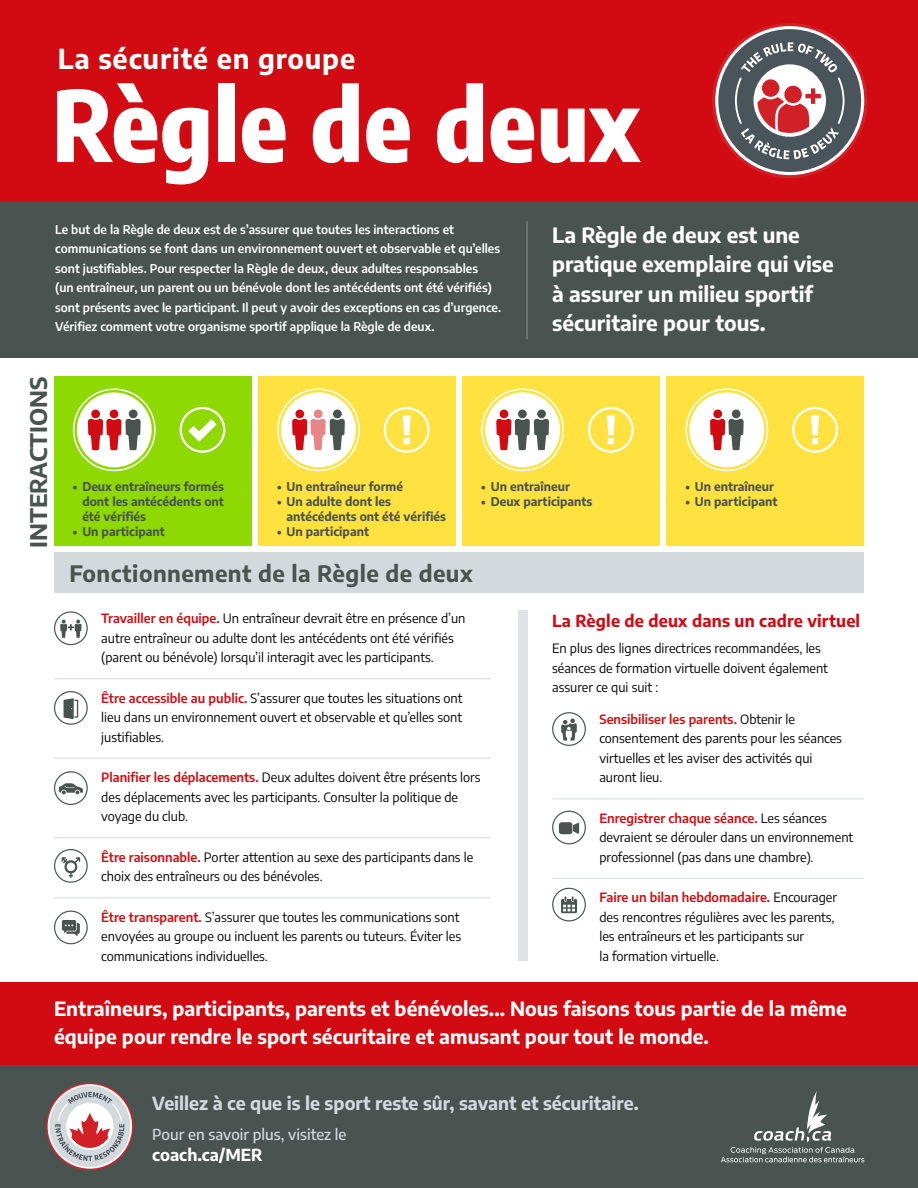
<style>
.page{position:relative;width:918px;height:1188px;background:#fff}
.page>*{position:absolute;margin:0;border:0;box-sizing:border-box;transform-origin:0 0}
.t1{font:800 97.5px "Encode Sans Condensed";letter-spacing:.01em;color:#fff}
.t2{font:700 27.45px "Encode Sans";letter-spacing:.03em;color:#fff}
.t3{font:700 22.8px "Encode Sans";color:#495451}
.t4{font:700 22.5px "Encode Sans";letter-spacing:.02em;color:#495451}
.t5{font:700 21px/29.4px "Encode Sans";color:#fff}
.t6{font:700 19.5px/28.5px "Encode Sans";color:#fff}
.t7{font:700 18px "Encode Sans";color:#d3dade}
.t8{font:700 16.5px "Encode Sans";letter-spacing:.01em;color:#d20a11}
.t9{font:700 16.5px "Encode Sans";color:#fff}
.t10{font:500 15px "Encode Sans";color:#d3dade}
.t11{font:12.75px/19.5px "Encode Sans";color:#000}
.t12{font:600 12px/19.5px "Encode Sans";color:#fff}
.t13{font:700 12px/15px "Encode Sans";color:#495451}
.s1{font-weight:600;color:#d20a11}
</style>
<div class="page">
<div style="left:0;top:0;width:918px;height:202px;background:#d20a11"></div>
<div style="left:0;top:202px;width:918px;height:156px;background:#495451"></div>
<div style="left:519px;top:610px;width:9px;height:351px;background:#dee3e6"></div>
<div style="left:54px;top:553px;width:810px;height:40px;background:#d3dade"></div>
<div style="left:0;top:1065px;width:918px;height:123px;background:#495451"></div>
<div style="left:0;top:982px;width:918px;height:83px;background:#d20a11"></div>
<hr style="left:54px;top:678px;width:437px;height:1px;background:#d3dade">
<hr style="left:54px;top:758px;width:437px;height:1px;background:#d3dade">
<hr style="left:54px;top:837px;width:437px;height:1px;background:#d3dade">
<hr style="left:54px;top:897px;width:437px;height:1px;background:#d3dade">
<hr style="left:552px;top:798px;width:312px;height:1px;background:#d3dade">
<hr style="left:552px;top:878px;width:312px;height:1px;background:#d3dade">
<svg style="left:721px;top:1091px;width:143px;height:71px"></svg>
<svg style="left:48px;top:1084px;width:84px;height:85px"></svg>
<svg style="left:60px;top:620px;width:22px;height:18px"></svg>
<div style="left:54px;top:611px;width:34px;height:34px;border:1px solid #495451;border-radius:50%"></div>
<svg style="left:64px;top:698px;width:14px;height:21px"></svg>
<div style="left:54px;top:691px;width:34px;height:34px;border:1px solid #495451;border-radius:50%"></div>
<svg style="left:59px;top:783px;width:24px;height:11px"></svg>
<div style="left:54px;top:771px;width:34px;height:34px;border:1px solid #495451;border-radius:50%"></div>
<svg style="left:62px;top:857px;width:18px;height:21px"></svg>
<div style="left:54px;top:849px;width:34px;height:34px;border:1px solid #495451;border-radius:50%"></div>
<svg style="left:62px;top:920px;width:18px;height:16px"></svg>
<div style="left:54px;top:911px;width:34px;height:33px;border:1px solid #495451;border-radius:50%"></div>
<div style="left:559px;top:822px;width:13px;height:12px;background:#495451;border-radius:3px"></div>
<svg style="left:573px;top:823px;width:6px;height:11px"></svg>
<div style="left:552px;top:811px;width:34px;height:33px;border:1px solid #495451;border-radius:50%"></div>
<svg style="left:561px;top:719px;width:16px;height:22px"></svg>
<div style="left:552px;top:712px;width:34px;height:34px;border:1px solid #495451;border-radius:50%"></div>
<svg style="left:561px;top:896px;width:16px;height:17px"></svg>
<div style="left:552px;top:888px;width:34px;height:33px;border:1px solid #495451;border-radius:50%"></div>
<div style="left:462px;top:376px;width:198px;height:170px;background:#ffe140"></div>
<div style="left:481px;top:388px;width:83px;height:83px;border:2px solid #fff;border-radius:50%"></div>
<div style="left:485px;top:392px;width:75px;height:75px;background:#fff;border-radius:50%"></div>
<div style="left:500px;top:410px;width:8px;height:8px;background:#d20a11;border-radius:50%"></div>
<div style="left:518px;top:410px;width:9px;height:8px;background:#495451;border-radius:50%"></div>
<svg style="left:496px;top:419px;width:53px;height:31px"></svg>
<div style="left:537px;top:410px;width:9px;height:8px;background:#495451;border-radius:50%"></div>
<div style="left:588px;top:407px;width:46px;height:46px;border:2px solid #fff;border-radius:50%"></div>
<svg style="left:607px;top:415px;width:8px;height:29px"></svg>
<div style="left:258px;top:376px;width:198px;height:170px;background:#ffe140"></div>
<div style="left:277px;top:388px;width:83px;height:83px;border:2px solid #fff;border-radius:50%"></div>
<div style="left:281px;top:392px;width:75px;height:75px;background:#fff;border-radius:50%"></div>
<div style="left:295px;top:410px;width:9px;height:8px;background:#d20a11;border-radius:50%"></div>
<div style="left:314px;top:410px;width:9px;height:8px;background:#e98588;border-radius:50%"></div>
<svg style="left:292px;top:419px;width:53px;height:31px"></svg>
<div style="left:333px;top:410px;width:9px;height:8px;background:#495451;border-radius:50%"></div>
<div style="left:384px;top:407px;width:46px;height:46px;border:2px solid #fff;border-radius:50%"></div>
<svg style="left:403px;top:415px;width:8px;height:29px"></svg>
<div style="left:667px;top:376px;width:197px;height:170px;background:#ffe140"></div>
<div style="left:689px;top:392px;width:75px;height:75px;background:#fff;border-radius:50%"></div>
<div style="left:685px;top:388px;width:83px;height:83px;border:2px solid #fff;border-radius:50%"></div>
<div style="left:713px;top:410px;width:9px;height:8px;background:#d20a11;border-radius:50%"></div>
<svg style="left:710px;top:419px;width:34px;height:31px"></svg>
<div style="left:732px;top:410px;width:9px;height:8px;background:#495451;border-radius:50%"></div>
<div style="left:54px;top:376px;width:197px;height:170px;background:#8ed902"></div>
<div style="left:73px;top:388px;width:83px;height:83px;border:2px solid #fff;border-radius:50%"></div>
<div style="left:77px;top:392px;width:75px;height:75px;background:#fff;border-radius:50%"></div>
<div style="left:91px;top:410px;width:9px;height:8px;background:#d20a11;border-radius:50%"></div>
<div style="left:110px;top:410px;width:8px;height:8px;background:#d20a11;border-radius:50%"></div>
<svg style="left:88px;top:419px;width:53px;height:31px"></svg>
<div style="left:129px;top:410px;width:9px;height:8px;background:#495451;border-radius:50%"></div>
<div style="left:180px;top:407px;width:45px;height:46px;border:2px solid #fff;border-radius:50%"></div>
<svg style="left:189px;top:419px;width:27px;height:23px"></svg>
<div style="left:792px;top:407px;width:46px;height:46px;border:2px solid #fff;border-radius:50%"></div>
<svg style="left:811px;top:415px;width:8px;height:29px"></svg>
<hr style="left:526px;top:221px;width:2px;height:118px;background:#777f7c">
<svg style="left:712px;top:23px;width:155px;height:155px"></svg>
<svg style="left:715px;top:26px;width:149px;height:149px"></svg>
<div style="left:718px;top:29px;width:143px;height:143px;background:#49545b;border-radius:50%"></div>
<svg style="left:735px;top:42px;width:110px;height:117px"></svg>
<p class="t2" style="left:58px;top:40px;width:299px">La sécurité en groupe</p>
<p class="t1" style="left:52px;top:50px;width:588px">Règle de deux</p>
<p class="t12" style="left:55px;top:219px;width:448px">Le but de la Règle de deux est de s’assurer que toutes les interactions et communications se font dans un environnement ouvert et observable et qu’elles sont justifiables. Pour respecter la Règle de deux, deux adultes responsables<br>(un entraîneur, un parent ou un bénévole dont les antécédents ont été vérifiés) sont présents avec le participant. Il peut y avoir des exceptions en cas d’urgence.<br>Vérifiez comment votre organisme sportif applique la Règle de deux.</p>
<p class="t5" style="left:552px;top:220px;width:283px">La Règle de deux est une pratique exemplaire qui vise à assurer un milieu sportif sécuritaire pour tous.</p>
<p class="t3" style="left:23px;top:548px;width:173px;rotate:-90deg">INTERACTIONS</p>
<p class="t13" style="left:82px;top:478px;width:143px;text-align:justify;text-indent:-9px">• Deux entraîneurs formés dont les antécédents ont été vérifiés</p>
<p class="t13" style="left:73px;top:523px;width:94px">• Un participant</p>
<p class="t13" style="left:277px;top:478px;width:127px">• Un entraîneur formé</p>
<p class="t13" style="left:287px;top:493px;width:161px;text-indent:-9px">• Un adulte dont les antécédents ont été vérifiés</p>
<p class="t13" style="left:277px;top:523px;width:94px">• Un participant</p>
<p class="t13" style="left:481px;top:478px;width:90px">• Un entraîneur</p>
<p class="t13" style="left:481px;top:493px;width:113px">• Deux participants</p>
<p class="t4" style="left:69px;top:558px;width:405px">Fonctionnement de la Règle de deux</p>
<p class="t13" style="left:685px;top:478px;width:90px">• Un entraîneur</p>
<p class="t13" style="left:685px;top:493px;width:94px">• Un participant</p>
<p class="t11" style="left:101px;top:608px;width:366px"><span class="s1">Travailler en équipe.</span> Un entraîneur devrait être en présence d’un autre entraîneur ou adulte dont les antécédents ont été vérifiés (parent ou bénévole) lorsqu’il interagit avec les participants.</p>
<p class="t11" style="left:101px;top:688px;width:363px;text-align:justify"><span class="s1">Être accessible au public.</span> S’assurer que toutes les situations ont lieu dans un environnement ouvert et observable et qu’elles sont justifiables.</p>
<p class="t11" style="left:101px;top:767px;width:381px"><span class="s1">Planifier les déplacements.</span> Deux adultes doivent être présents lors des déplacements avec les participants. Consulter la politique de voyage du club.</p>
<p class="t11" style="left:101px;top:847px;width:374px"><span class="s1">Être raisonnable.</span> Porter attention au sexe des participants dans le choix des entraîneurs ou des bénévoles.</p>
<p class="t11" style="left:101px;top:907px;width:361px"><span class="s1">Être transparent.</span> S’assurer que toutes les communications sont envoyées au groupe ou incluent les parents ou tuteurs. Éviter les communications individuelles.</p>
<p class="t8" style="left:552px;top:610px;width:310px">La Règle de deux dans un cadre virtuel</p>
<p class="t11" style="left:552px;top:638px;width:277px">En plus des lignes directrices recommandées, les séances de formation virtuelle doivent également assurer ce qui suit :</p>
<p class="t11" style="left:599px;top:709px;width:244px"><span class="s1">Sensibiliser les parents.</span> Obtenir le consentement des parents pour les séances virtuelles et les aviser des activités qui auront lieu.</p>
<p class="t11" style="left:599px;top:808px;width:255px"><span class="s1">Enregistrer chaque séance.</span> Les séances devraient se dérouler dans un environnement professionnel (pas dans une chambre).</p>
<p class="t11" style="left:599px;top:887px;width:239px"><span class="s1">Faire un bilan hebdomadaire.</span> Encourager des rencontres régulières avec les parents, les entraîneurs et les participants sur<br>la formation virtuelle.</p>
<p class="t6" style="left:54px;top:994px;width:794px">Entraîneurs, participants, parents et bénévoles... Nous faisons tous partie de la même équipe pour rendre le sport sécuritaire et amusant pour tout le monde.</p>
<p class="t7" style="left:152px;top:1091px;width:488px">Veillez à ce que is le sport reste sûr, savant et sécuritaire.</p>
<p class="t10" style="left:152px;top:1124px;width:196px">Pour en savoir plus, visitez le</p>
<p class="t9" style="left:152px;top:1144px;width:112px">coach.ca/MER</p>
</div>
